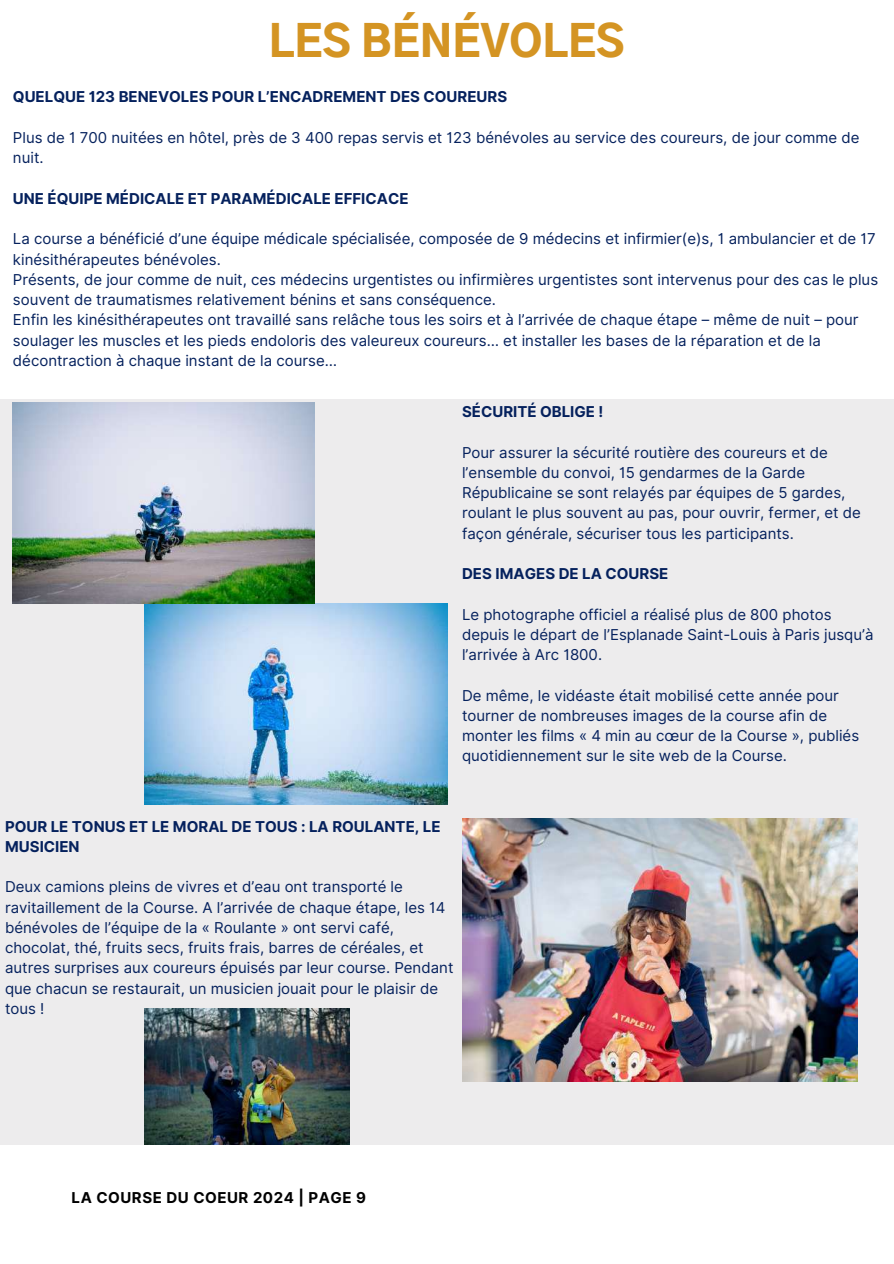
<style>
.page{position:relative;width:894px;height:1264px;background:#fff}
.page>*{position:absolute;margin:0;border:0;box-sizing:border-box;transform-origin:0 0}
.t1{font:900 42.75px "Gothic A1";color:#d49423}
.t2{font:15px/20.2px "Inter";color:#05215d}
.t3{font:700 15px/20.2px "Inter";color:#05215d}
.t4{font:700 15px "Inter";letter-spacing:.035em;color:#000}
</style>
<div class="page">
<div style="left:0;top:399px;width:893px;height:745px;background:#edeced"></div>
<img style="left:144px;top:603px;width:303px;height:201px">
<img style="left:13px;top:402px;width:301px;height:201px">
<img style="left:462px;top:818px;width:395px;height:263px">
<img style="left:144px;top:1008px;width:205px;height:136px">
<h1 class="t1" style="left:269px;top:23px;width:357px">LES BÉNÉVOLES</h1>
<p class="t3" style="left:13px;top:87px;width:495px">QUELQUE 123 BENEVOLES POUR L’ENCADREMENT DES COUREURS</p>
<p class="t2" style="left:13px;top:127px;width:847px">Plus de 1 700 nuitées en hôtel, près de 3 400 repas servis et 123 bénévoles au service des coureurs, de jour comme de nuit.</p>
<p class="t3" style="left:13px;top:188px;width:397px">UNE ÉQUIPE MÉDICALE ET PARAMÉDICALE EFFICACE</p>
<p class="t2" style="left:13px;top:229px;width:866px">La course a bénéficié d’une équipe médicale spécialisée, composée de 9 médecins et infirmier(e)s, 1 ambulancier et de 17 kinésithérapeutes bénévoles.<br>Présents, de jour comme de nuit, ces médecins urgentistes ou infirmières urgentistes sont intervenus pour des cas le plus souvent de traumatismes relativement bénins et sans conséquence.<br>Enfin les kinésithérapeutes ont travaillé sans relâche tous les soirs et à l’arrivée de chaque étape – même de nuit – pour soulager les muscles et les pieds endoloris des valeureux coureurs… et installer les bases de la réparation et de la décontraction à chaque instant de la course…</p>
<p class="t3" style="left:462px;top:401px;width:143px">SÉCURITÉ OBLIGE !</p>
<p class="t2" style="left:462px;top:442px;width:400px">Pour assurer la sécurité routière des coureurs et de l’ensemble du convoi, 15 gendarmes de la Garde Républicaine se sont relayés par équipes de 5 gardes, roulant le plus souvent au pas, pour ouvrir, fermer, et de façon générale, sécuriser tous les participants.</p>
<p class="t3" style="left:462px;top:563px;width:208px">DES IMAGES DE LA COURSE</p>
<p class="t2" style="left:462px;top:604px;width:413px">Le photographe officiel a réalisé plus de 800 photos depuis le départ de l’Esplanade Saint-Louis à Paris jusqu’à l’arrivée à Arc 1800.</p>
<p class="t2" style="left:462px;top:685px;width:398px">De même, le vidéaste était mobilisé cette année pour tourner de nombreuses images de la course afin de monter les films « 4 min au cœur de la Course », publiés quotidiennement sur le site web de la Course.</p>
<p class="t3" style="left:5px;top:816px;width:437px">POUR LE TONUS ET LE MORAL DE TOUS : LA ROULANTE, LE<br>MUSICIEN</p>
<p class="t2" style="left:5px;top:876px;width:450px">Deux camions pleins de vivres et d’eau ont transporté le ravitaillement de la Course. A l’arrivée de chaque étape, les 14 bénévoles de l’équipe de la « Roulante » ont servi café, chocolat, thé, fruits secs, fruits frais, barres de céréales, et autres surprises aux coureurs épuisés par leur course. Pendant que chacun se restaurait, un musicien jouait pour le plaisir de tous !</p>
<p class="t4" style="left:72px;top:1188px;width:296px">LA COURSE DU COEUR 2024 | PAGE 9</p>
</div>
